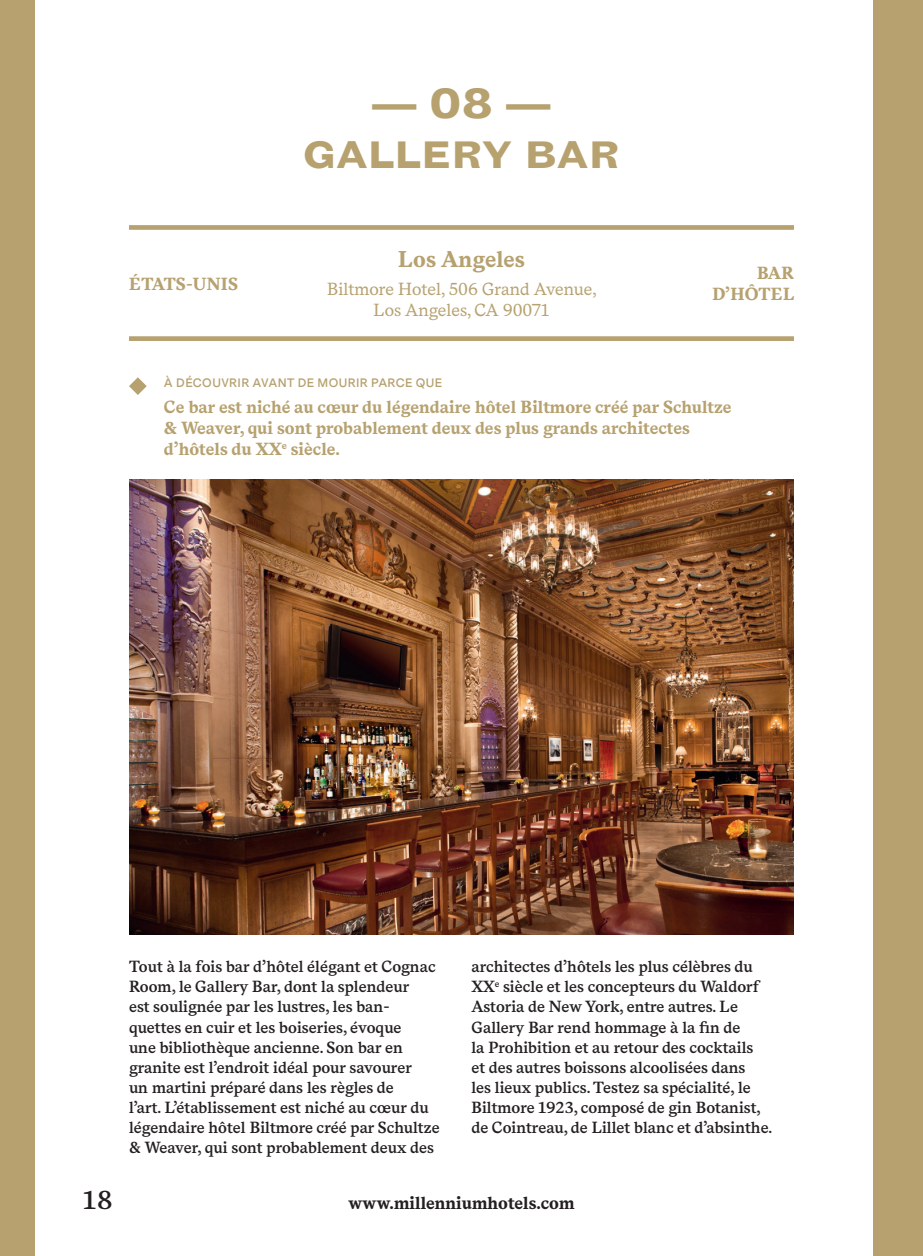
<style>
.page{position:relative;width:923px;height:1256px;background:#fff}
.page>*{position:absolute;margin:0;border:0;box-sizing:border-box;transform-origin:0 0}
.t1{font:700 expanded 43.75px "Grotesque MT Std";color:#b6a16f}
.t2{font:700 expanded 38.5px "Grotesque MT Std";color:#b6a16f}
.t3{font:600 26.25px "Messina Serif";color:#231f20}
.t4{font:700 22.75px "Messina Serif";color:#b6a16f}
.t5{font:700 17.5px/21px "Messina Serif";color:#b6a16f}
.t6{font:17.5px/21px "Messina Serif";color:#b6a16f;text-align:center}
.t7{font:700 17.5px "Messina Serif";color:#231f20}
.t8{font:600 16.1px/20.1px "Messina Serif";color:#231f20}
.t9{font:600 12.25px "Messina Sans";letter-spacing:.03em;color:#b6a16f}
</style>
<div class="page">
<div style="left:129px;top:336px;width:665px;height:5px;background:#b6a16f"></div>
<div style="left:129px;top:225px;width:665px;height:5px;background:#b6a16f"></div>
<svg style="left:129px;top:377px;width:18px;height:18px"></svg>
<img style="left:129px;top:479px;width:665px;height:455px">
<div style="left:873px;top:0;width:50px;height:1255px;background:#b6a16f"></div>
<div style="left:0;top:0;width:35px;height:1255px;background:#b6a16f"></div>
<h1 class="t1" style="left:372px;top:76px;width:179px">— 08 —</h1>
<p class="t5" style="left:129px;top:274px;width:110px">ÉTATS-UNIS</p>
<h2 class="t2" style="left:303px;top:132px;width:318px">GALLERY BAR</h2>
<h3 class="t4" style="left:398px;top:245px;width:128px">Los Angeles</h3>
<p class="t6" style="left:327px;top:279px;width:271px">Biltmore Hotel, 506 Grand Avenue,<br>Los Angeles, CA 90071</p>
<p class="t5" style="left:712px;top:264px;width:84px;text-align:right">BAR<br>D’HÔTEL</p>
<p class="t9" style="left:164px;top:375px;width:280px">À DÉCOUVRIR AVANT DE MOURIR PARCE QUE</p>
<p class="t5" style="left:164px;top:397px;width:569px">Ce bar est niché au cœur du légendaire hôtel Biltmore créé par Schultze &amp; Weaver, qui sont probablement deux des plus grands architectes d’hôtels du XX<sup>e</sup> siècle.</p>
<h3 class="t3" style="left:83px;top:1183px;width:31px">18</h3>
<p class="t8" style="left:129px;top:957px;width:312px">Tout à la fois bar d’hôtel élégant et Cognac Room, le Gallery Bar, dont la splendeur<br>est soulignée par les lustres, les ban&shy;quettes en cuir et les boiseries, évoque<br>une bibliothèque ancienne. Son bar en granite est l’endroit idéal pour savourer<br>un martini préparé dans les règles de<br>l’art. L’établissement est niché au cœur du légendaire hôtel Biltmore créé par Schultze &amp; Weaver, qui sont probablement deux des</p>
<p class="t8" style="left:471px;top:957px;width:302px">architectes d’hôtels les plus célèbres du XX<sup>e</sup> siècle et les concepteurs du Waldorf Astoria de New York, entre autres. Le Gallery Bar rend hommage à la fin de<br>la Prohibition et au retour des cocktails<br>et des autres boissons alcoolisées dans<br>les lieux publics. Testez sa spécialité, le Biltmore 1923, composé de gin Botanist, de Cointreau, de Lillet blanc et d’absinthe.</p>
<p class="t7" style="left:348px;top:1191px;width:228px">www.millenniumhotels.com</p>
</div>
